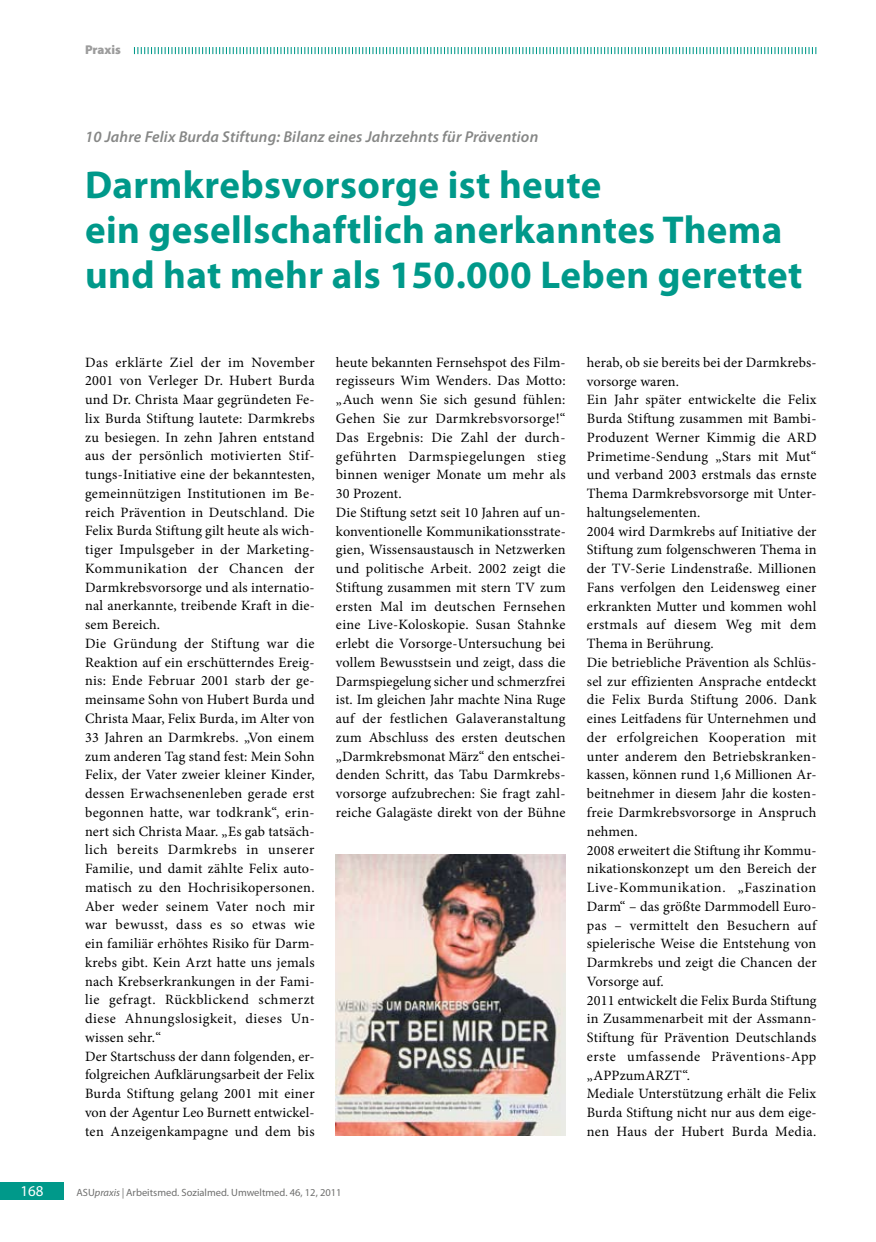
<style>
.page{position:relative;width:876px;height:1242px;background:#fff}
.page>*{position:absolute;margin:0;border:0;box-sizing:border-box;transform-origin:0 0}
.t1{font:700 39px/45px "Myriad Pro";letter-spacing:.01em;color:#00998a}
.t2{font:italic 600 15.75px "Myriad Pro";letter-spacing:.01em;color:#868786}
.t3{font:15px "Myriad Pro";color:#fff}
.t4{font:14.25px/18.8px "Minion Pro";letter-spacing:.015em;color:#000}
.t5{font:900 12.75px "Myriad Pro";color:#9c9c9c}
.t6{font:10.5px "Myriad Pro";color:#6f6f6e}
.s1{font-style:italic}
</style>
<div class="page">
<div style="left:0;top:1182px;width:64px;height:17px;background:#00998a"></div>
<img style="left:336px;top:854px;width:230px;height:281px">
<svg style="left:134px;top:47px;width:682px;height:7px"></svg>
<p class="t5" style="left:85px;top:41px;width:37px">Praxis</p>
<p class="t2" style="left:85px;top:126px;width:455px">10 Jahre Felix Burda Stiftung: Bilanz eines Jahrzehnts für Prävention</p>
<h1 class="t1" style="left:85px;top:161px;width:719px">Darmkrebsvorsorge ist heute<br>ein gesellschaftlich anerkanntes Thema und hat mehr als 150.000 Leben gerettet</h1>
<p class="t4" style="left:85px;top:353px;width:231px">Das erklärte Ziel der im November 2001 von Verleger Dr. Hubert Burda und Dr. Christa Maar gegründeten Fe&shy;lix Burda Stiftung lautete: Darmkrebs zu besiegen. In zehn Jahren entstand aus der persönlich motivierten Stif&shy;tungs-Initiative eine der bekanntesten, gemeinnützigen Institutionen im Be&shy;reich Prävention in Deutschland. Die Felix Burda Stiftung gilt heute als wich&shy;tiger Impulsgeber in der Marketing-Kommunikation der Chancen der Darmkrebsvorsorge und als internatio&shy;nal anerkannte, treibende Kraft in die&shy;sem Bereich.<br>Die Gründung der Stiftung war die Reaktion auf ein erschütterndes Ereig&shy;nis: Ende Februar 2001 starb der ge&shy;meinsame Sohn von Hubert Burda und Christa Maar, Felix Burda, im Alter von 33 Jahren an Darmkrebs. „Von einem zum anderen Tag stand fest: Mein Sohn Felix, der Vater zweier kleiner Kinder, dessen Erwachsenenleben gerade erst begonnen hatte, war todkrank“, erin&shy;nert sich Christa Maar. „Es gab tatsäch&shy;lich bereits Darmkrebs in unserer Familie, und damit zählte Felix auto&shy;matisch zu den Hochrisikopersonen.<br>Aber weder seinem Vater noch mir war bewusst, dass es so etwas wie ein familiär erhöhtes Risiko für Darm&shy;krebs gibt. Kein Arzt hatte uns jemals nach Krebserkrankungen in der Fami&shy;lie gefragt. Rückblickend schmerzt diese Ahnungslosigkeit, dieses Un&shy;wissen sehr.“<br>Der Startschuss der dann folgenden, er&shy;folgreichen Aufklärungsarbeit der Felix Burda Stiftung gelang 2001 mit einer von der Agentur Leo Burnett entwickel&shy;ten Anzeigenkampagne und dem bis</p>
<p class="t4" style="left:336px;top:353px;width:231px">heute bekannten Fernsehspot des Film&shy;regisseurs Wim Wenders. Das Motto: „Auch wenn Sie sich gesund fühlen:<br>Gehen Sie zur Darmkrebsvorsorge!“ Das Ergebnis: Die Zahl der durch&shy;geführten Darmspiegelungen stieg binnen weniger Monate um mehr als 30 Prozent.<br>Die Stiftung setzt seit 10 Jahren auf un&shy;konventionelle Kommunikationsstrate&shy;gien, Wissensaustausch in Netzwerken und politische Arbeit. 2002 zeigt die Stiftung zusammen mit stern TV zum ersten Mal im deutschen Fernsehen eine Live-Koloskopie. Susan Stahnke erlebt die Vorsorge-Untersuchung bei vollem Bewusstsein und zeigt, dass die Darmspiegelung sicher und schmerzfrei ist. Im gleichen Jahr machte Nina Ruge auf der festlichen Galaveranstaltung zum Abschluss des ersten deutschen „Darmkrebsmonat März“ den entschei&shy;denden Schritt, das Tabu Darmkrebs&shy;vorsorge aufzubrechen: Sie fragt zahl&shy;reiche Galagäste direkt von der Bühne</p>
<p class="t4" style="left:587px;top:353px;width:231px">herab, ob sie bereits bei der Darmkrebs&shy;vorsorge waren.<br>Ein Jahr später entwickelte die Felix Burda Stiftung zusammen mit Bambi-Produzent Werner Kimmig die ARD Primetime-Sendung „Stars mit Mut“ und verband 2003 erstmals das ernste Thema Darmkrebsvorsorge mit Unter&shy;haltungselementen.<br>2004 wird Darmkrebs auf Initiative der Stiftung zum folgenschweren Thema in der TV-Serie Lindenstraße. Millionen Fans verfolgen den Leidensweg einer erkrankten Mutter und kommen wohl erstmals auf diesem Weg mit dem Thema in Berührung.<br>Die betriebliche Prävention als Schlüs&shy;sel zur effizienten Ansprache entdeckt die Felix Burda Stiftung 2006. Dank eines Leitfadens für Unternehmen und der erfolgreichen Kooperation mit unter anderem den Betriebskranken&shy;kassen, können rund 1,6 Millionen Ar&shy;beitnehmer in diesem Jahr die kosten&shy;freie Darmkrebsvorsorge in Anspruch nehmen.<br>2008 erweitert die Stiftung ihr Kommu&shy;nikationskonzept um den Bereich der Live-Kommunikation. „Faszination Darm“ – das größte Darmmodell Euro&shy;pas – vermittelt den Besuchern auf spielerische Weise die Entstehung von Darmkrebs und zeigt die Chancen der Vorsorge auf.<br>2011 entwickelt die Felix Burda Stiftung in Zusammenarbeit mit der Assmann-Stiftung für Prävention Deutschlands erste umfassende Präventions-App „APPzumARZT“.<br>Mediale Unterstützung erhält die Felix Burda Stiftung nicht nur aus dem eige&shy;nen Haus der Hubert Burda Media.</p>
<p class="t3" style="left:20px;top:1181px;width:25px">168</p>
<p class="t6" style="left:77px;top:1186px;width:267px">ASU<span class="s1">praxis |</span> Arbeitsmed. Sozialmed. Umweltmed. 46, 12, 2011</p>
</div>
